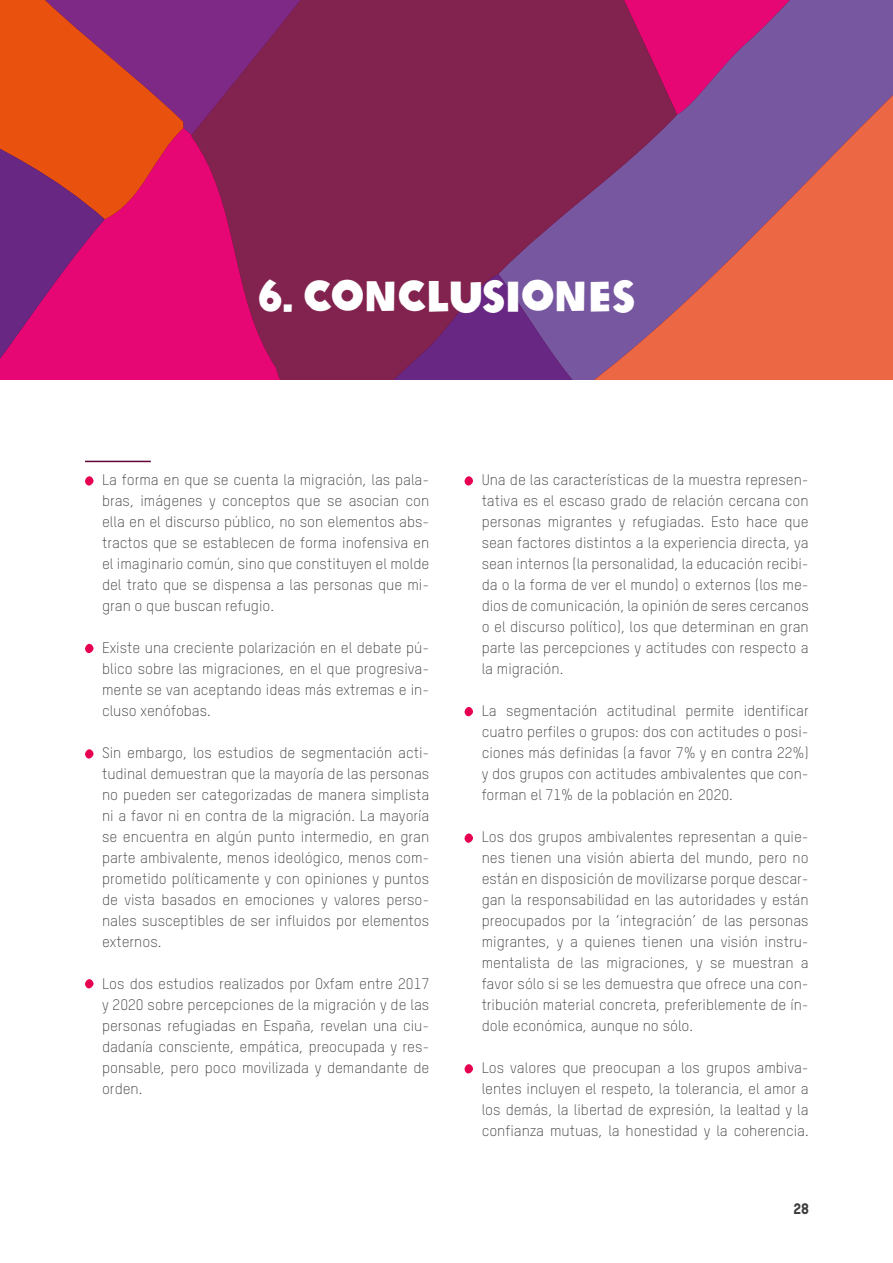
<style>
.page{position:relative;width:893px;height:1263px;background:#fff}
.page>*{position:absolute;margin:0;border:0;box-sizing:border-box;transform-origin:0 0}
.t1{font:42px "Oxfam Global Headline";color:#fff}
.t2{font:300 15px/21px "Oxfam TSTARPRO";color:#3c3c3b;text-align:justify}
.t3{font:15px "Oxfam TSTARPRO Headline";color:#3c3c3b}
</style>
<div class="page">
<svg style="left:677px;top:0;width:216px;height:66px;background:#a0388f"></svg>
<svg style="left:473px;top:0;width:204px;height:66px;background:#931c54"></svg>
<svg style="left:459px;top:66px;width:434px;height:313px;background:#9d4c6f"></svg>
<svg style="left:183px;top:0;width:290px;height:135px;background:#80235a"></svg>
<svg style="left:183px;top:128px;width:276px;height:251px;background:#931c56"></svg>
<svg style="left:0;top:0;width:183px;height:379px;background:#c52a54"></svg>
<hr style="left:85px;top:461px;width:66px;height:1px;background:#630235">
<svg style="left:85px;top:476px;width:9px;height:10px"></svg>
<div style="left:85px;top:644px;width:9px;height:9px;background:#e70052;border-radius:50%"></div>
<svg style="left:464px;top:476px;width:9px;height:10px"></svg>
<svg style="left:85px;top:749px;width:9px;height:10px"></svg>
<div style="left:464px;top:707px;width:9px;height:9px;background:#e70052;border-radius:50%"></div>
<div style="left:85px;top:979px;width:9px;height:9px;background:#e70052;border-radius:50%"></div>
<svg style="left:464px;top:833px;width:9px;height:10px"></svg>
<svg style="left:464px;top:1064px;width:9px;height:10px"></svg>
<h1 class="t1" style="left:258px;top:260px;width:379px">6. CONCLUSIONES</h1>
<p class="t2" style="left:102px;top:469px;width:329px">La forma en que se cuenta la migración, las pala&shy;bras, imágenes y conceptos que se asocian con ella en el discurso público, no son elementos abs&shy;tractos que se establecen de forma inofensiva en el imaginario común, sino que constituyen el molde del trato que se dispensa a las personas que mi&shy;gran o que buscan refugio.</p>
<p class="t2" style="left:102px;top:637px;width:329px">Existe una creciente polarización en el debate pú&shy;blico sobre las migraciones, en el que progresiva&shy;mente se van aceptando ideas más extremas e in&shy;cluso xenófobas.</p>
<p class="t2" style="left:102px;top:742px;width:329px">Sin embargo, los estudios de segmentación acti&shy;tudinal demuestran que la mayoría de las personas no pueden ser categorizadas de manera simplista ni a favor ni en contra de la migración. La mayoría se encuentra en algún punto intermedio, en gran parte ambivalente, menos ideológico, menos com&shy;prometido políticamente y con opiniones y puntos de vista basados en emociones y valores perso&shy;nales susceptibles de ser influidos por elementos externos.</p>
<p class="t2" style="left:102px;top:973px;width:329px">Los dos estudios realizados por Oxfam entre 2017 y 2020 sobre percepciones de la migración y de las personas refugiadas en España, revelan una ciu&shy;dadanía consciente, empática, preocupada y res&shy;ponsable, pero poco movilizada y demandante de orden.</p>
<p class="t2" style="left:482px;top:469px;width:329px">Una de las características de la muestra represen&shy;tativa es el escaso grado de relación cercana con personas migrantes y refugiadas. Esto hace que sean factores distintos a la experiencia directa, ya sean internos (la personalidad, la educación recibi&shy;da o la forma de ver el mundo) o externos (los me&shy;dios de comunicación, la opinión de seres cercanos o el discurso político), los que determinan en gran parte las percepciones y actitudes con respecto a la migración.</p>
<p class="t2" style="left:482px;top:700px;width:329px">La segmentación actitudinal permite identificar cuatro perfiles o grupos: dos con actitudes o posi&shy;ciones más definidas (a favor 7% y en contra 22%) y dos grupos con actitudes ambivalentes que con&shy;forman el 71% de la población en 2020.</p>
<p class="t2" style="left:482px;top:826px;width:329px">Los dos grupos ambivalentes representan a quie&shy;nes tienen una visión abierta del mundo, pero no están en disposición de movilizarse porque descar&shy;gan la responsabilidad en las autoridades y están preocupados por la ‘integración’ de las personas migrantes, y a quienes tienen una visión instru&shy;mentalista de las migraciones, y se muestran a favor sólo si se les demuestra que ofrece una con&shy;tribución material concreta, preferiblemente de ín&shy;dole económica, aunque no sólo.</p>
<p class="t2" style="left:482px;top:1057px;width:329px">Los valores que preocupan a los grupos ambiva&shy;lentes incluyen el respeto, la tolerancia, el amor a los demás, la libertad de expresión, la lealtad y la confianza mutuas, la honestidad y la coherencia.</p>
<p class="t3" style="left:793px;top:1199px;width:17px">28</p>
</div>
